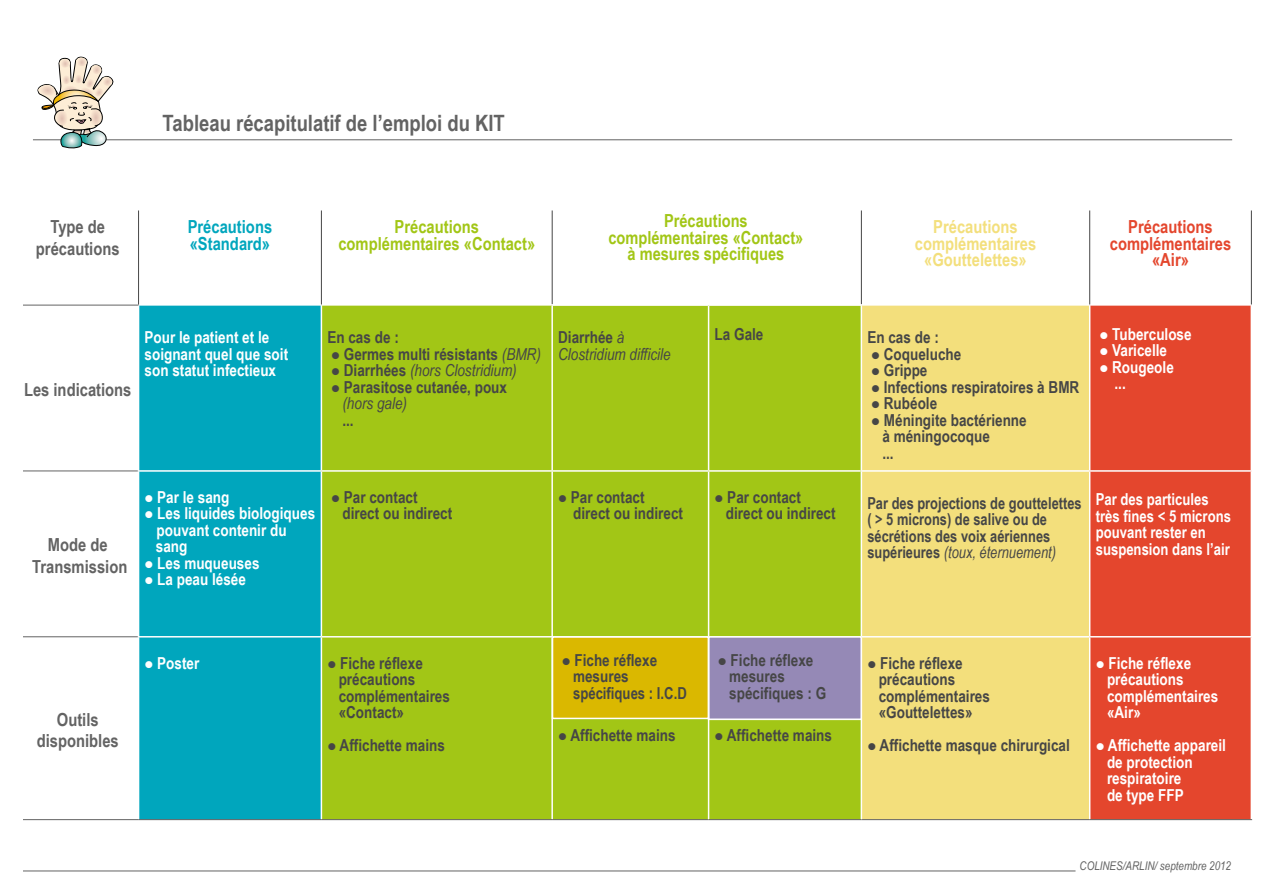
<style>
.page{position:relative;width:1263px;height:893px;background:#fff}
.page>*{position:absolute;margin:0;border:0;box-sizing:border-box;transform-origin:0 0}
.t1{font:700 22.5px "Arial Narrow";color:#636363}
.t2{font:700 18px/16.5px "Arial Narrow";color:#a2c616;text-align:center}
.t3{font:700 18px/21.6px "Arial Narrow";color:#636363;text-align:center}
.t4{font:700 18px/16.5px "Arial Narrow";color:#f3df7c;text-align:center}
.t5{font:700 18px/16.5px "Arial Narrow";color:#e4462d;text-align:center}
.t6{font:700 18px/16.5px "Arial Narrow";color:#00a6bd}
.t7{font:700 16.5px/16.5px "Arial Narrow";color:#464646}
.t8{font:700 16.5px/16.5px "Arial Narrow";color:#fff}
.t9{font:700 16.5px/16.5px "Arial Narrow";color:#464646;scale:.95 1}
.t10{font:italic 16.5px/16.5px "Arial Narrow";color:#464646}
.t11{font:italic 12px "Arial Narrow";color:#636363}
.s1{font-weight:400;font-style:italic}
.s2{font-weight:700;font-style:normal}
</style>
<div class="page">
<svg style="left:139px;top:210px;width:1112px;height:95px"></svg>
<div style="left:139px;top:306px;width:182px;height:513px;background:#00a6bd"></div>
<div style="left:322px;top:306px;width:229px;height:513px;background:#a2c616"></div>
<div style="left:553px;top:306px;width:308px;height:513px;background:#a2c616"></div>
<div style="left:862px;top:306px;width:227px;height:513px;background:#f3df7c"></div>
<svg style="left:1090px;top:306px;width:160px;height:513px;background:#e55139"></svg>
<hr style="left:138px;top:470px;width:183px;height:2px;background:#fff">
<hr style="left:321px;top:470px;width:232px;height:2px;background:#fff">
<hr style="left:861px;top:470px;width:229px;height:2px;background:#fff">
<hr style="left:1090px;top:470px;width:162px;height:2px;background:#fff">
<hr style="left:138px;top:636px;width:183px;height:1px;background:#fff">
<hr style="left:321px;top:636px;width:231px;height:1px;background:#fff">
<hr style="left:861px;top:636px;width:229px;height:1px;background:#fff">
<hr style="left:1090px;top:636px;width:162px;height:1px;background:#fff">
<hr style="left:17px;top:471px;width:121px;height:1px;background:#636363">
<hr style="left:17px;top:636px;width:121px;height:1px;background:#636363">
<hr style="left:17px;top:819px;width:122px;height:1px;background:#636363">
<hr style="left:139px;top:819px;width:182px;height:1px;background:#636363">
<hr style="left:321px;top:819px;width:231px;height:1px;background:#636363">
<hr style="left:552px;top:819px;width:157px;height:1px;background:#636363">
<hr style="left:861px;top:819px;width:229px;height:1px;background:#636363">
<hr style="left:1090px;top:819px;width:162px;height:1px;background:#636363">
<hr style="left:138px;top:210px;width:1px;height:95px;background:#464646">
<hr style="left:321px;top:210px;width:1px;height:95px;background:#464646">
<hr style="left:552px;top:210px;width:1px;height:94px;background:#464646">
<hr style="left:861px;top:210px;width:1px;height:94px;background:#464646">
<hr style="left:1089px;top:210px;width:1px;height:95px;background:#464646">
<hr style="left:1251px;top:210px;width:1px;height:95px;background:#464646">
<hr style="left:17px;top:305px;width:122px;height:1px;background:#636363">
<hr style="left:708px;top:306px;width:1px;height:164px;background:#fff">
<hr style="left:551px;top:304px;width:158px;height:2px;background:#fff">
<hr style="left:709px;top:304px;width:153px;height:2px;background:#fff">
<hr style="left:553px;top:470px;width:156px;height:2px;background:#fff">
<hr style="left:709px;top:470px;width:152px;height:2px;background:#fff">
<hr style="left:708px;top:472px;width:1px;height:164px;background:#fff">
<hr style="left:708px;top:637px;width:1px;height:182px;background:#fff">
<hr style="left:709px;top:636px;width:152px;height:1px;background:#fff">
<hr style="left:709px;top:819px;width:152px;height:1px;background:#636363">
<hr style="left:33px;top:139px;width:1199px;height:1px;background:#636363">
<hr style="left:4px;top:871px;width:1071px;height:1px;background:#636363">
<svg style="left:35px;top:56px;width:81px;height:93px"></svg>
<div style="left:0;top:118px;width:22px;height:765px;background:#fff"></div>
<div style="left:709px;top:637px;width:152px;height:82px;background:#9589b6"></div>
<div style="left:709px;top:637px;width:152px;height:83px;border:1px solid #fff"></div>
<div style="left:552px;top:637px;width:156px;height:81px;background:#dab800"></div>
<div style="left:552px;top:636px;width:157px;height:83px;border:2px solid #fff"></div>
<hr style="left:708px;top:719px;width:153px;height:1px;background:#fff">
<h1 class="t1" style="left:163px;top:110px;width:344px">Tableau récapitulatif de l’emploi du KIT</h1>
<p class="t2" style="left:608px;top:213px;width:196px">Précautions complémentaires «Contact» à mesures spécifiques</p>
<p class="t3" style="left:36px;top:216px;width:85px">Type de précautions</p>
<p class="t6" style="left:188px;top:219px;width:86px">Précautions «Standard»</p>
<p class="t2" style="left:338px;top:219px;width:198px">Précautions complémentaires «Contact»</p>
<p class="t4" style="left:915px;top:219px;width:123px">Précautions complémentaires «Gouttelettes»</p>
<p class="t5" style="left:1110px;top:219px;width:123px">Précautions complémentaires «Air»</p>
<p class="t3" style="left:24px;top:379px;width:109px">Les indications</p>
<p class="t3" style="left:32px;top:534px;width:97px">Mode de<br>Transmission</p>
<p class="t8" style="left:145px;top:329px;width:145px">Pour le patient et le soignant quel que soit son statut infectieux</p>
<p class="t7" style="left:327px;top:329px;width:73px">En cas de :</p>
<p class="t7" style="left:331px;top:345px;width:211px">● Germes multi résistants <span class="s1">(BMR)</span></p>
<p class="t10" style="left:331px;top:362px;width:187px">● <span class="s2">Diarrhées</span> (hors Clostridium)</p>
<p class="t7" style="left:342px;top:378px;width:166px;text-indent:-11px">● Parasitose cutanée, poux <span class="s1">(hors gale)</span></p>
<p class="t7" style="left:342px;top:411px;width:13px">...</p>
<p class="t10" style="left:558px;top:329px;width:114px"><span class="s2">Diarrhée</span> à<br>Clostridium difficile</p>
<p class="t7" style="left:715px;top:325px;width:50px">La Gale</p>
<p class="t7" style="left:867px;top:329px;width:73px">En cas de :</p>
<p class="t7" style="left:871px;top:345px;width:92px">● Coqueluche</p>
<p class="t7" style="left:871px;top:362px;width:58px">● Grippe</p>
<p class="t7" style="left:871px;top:378px;width:210px">● Infections respiratoires à BMR</p>
<p class="t7" style="left:871px;top:395px;width:68px">● Rubéole</p>
<p class="t7" style="left:882px;top:411px;width:146px;text-indent:-11px">● Méningite bactérienne à méningocoque<br>...</p>
<p class="t8" style="left:1099px;top:325px;width:94px">● Tuberculose</p>
<p class="t8" style="left:1099px;top:342px;width:69px">● Varicelle</p>
<p class="t8" style="left:1114px;top:358px;width:61px;text-indent:-15px">● Rougeole ...</p>
<p class="t8" style="left:145px;top:488px;width:86px">● Par le sang</p>
<p class="t8" style="left:156px;top:505px;width:161px;text-indent:-11px">● Les liquides biologiques pouvant contenir du sang</p>
<p class="t8" style="left:145px;top:554px;width:116px">● Les muqueuses</p>
<p class="t8" style="left:145px;top:571px;width:103px">● La peau lésée</p>
<p class="t7" style="left:342px;top:488px;width:111px;text-indent:-11px">● Par contact direct ou indirect</p>
<p class="t7" style="left:573px;top:488px;width:111px;text-indent:-15px">● Par contact direct ou indirect</p>
<p class="t7" style="left:726px;top:488px;width:111px;text-indent:-11px">● Par contact direct ou indirect</p>
<p class="t9" style="left:867px;top:495px;width:227px">Par des projections de gouttelettes ( &gt; 5 microns) de salive ou de sécrétions des voix aériennes supérieures <span class="s1">(toux, éternuement)</span></p>
<p class="t8" style="left:1096px;top:491px;width:137px">Par des particules très fines &lt; 5 microns pouvant rester en suspension dans l’air</p>
<p class="t3" style="left:37px;top:708px;width:84px">Outils disponibles</p>
<p class="t8" style="left:145px;top:654px;width:56px">● Poster</p>
<p class="t7" style="left:339px;top:654px;width:113px;text-indent:-11px">● Fiche réflexe précautions complémentaires «Contact»</p>
<p class="t7" style="left:327px;top:737px;width:119px">● Affichette mains</p>
<p class="t7" style="left:573px;top:652px;width:115px;text-indent:-11px">● Fiche réflexe mesures spécifiques : I.C.D</p>
<p class="t7" style="left:569px;top:654px;width:115px;text-indent:-11px">● Fiche réflexe mesures spécifiques : I.C.D</p>
<p class="t7" style="left:558px;top:726px;width:119px">● Affichette mains</p>
<p class="t7" style="left:729px;top:651px;width:99px;text-indent:-11px">● Fiche réflexe mesures spécifiques : G</p>
<p class="t7" style="left:726px;top:660px;width:99px;text-indent:-11px">● Fiche réflexe mesures spécifiques : G</p>
<p class="t7" style="left:715px;top:726px;width:119px">● Affichette mains</p>
<p class="t7" style="left:879px;top:654px;width:113px;text-indent:-11px">● Fiche réflexe précautions complémentaires «Gouttelettes»</p>
<p class="t7" style="left:867px;top:737px;width:204px">● Affichette masque chirurgical</p>
<p class="t8" style="left:1107px;top:654px;width:113px;text-indent:-11px">● Fiche réflexe précautions complémentaires «Air»</p>
<p class="t8" style="left:1107px;top:737px;width:120px;text-indent:-11px">● Affichette appareil de protection respiratoire<br>de type FFP</p>
<p class="t11" style="left:1079px;top:859px;width:153px">COLINES/ARLIN/ septembre 2012</p>
</div>
